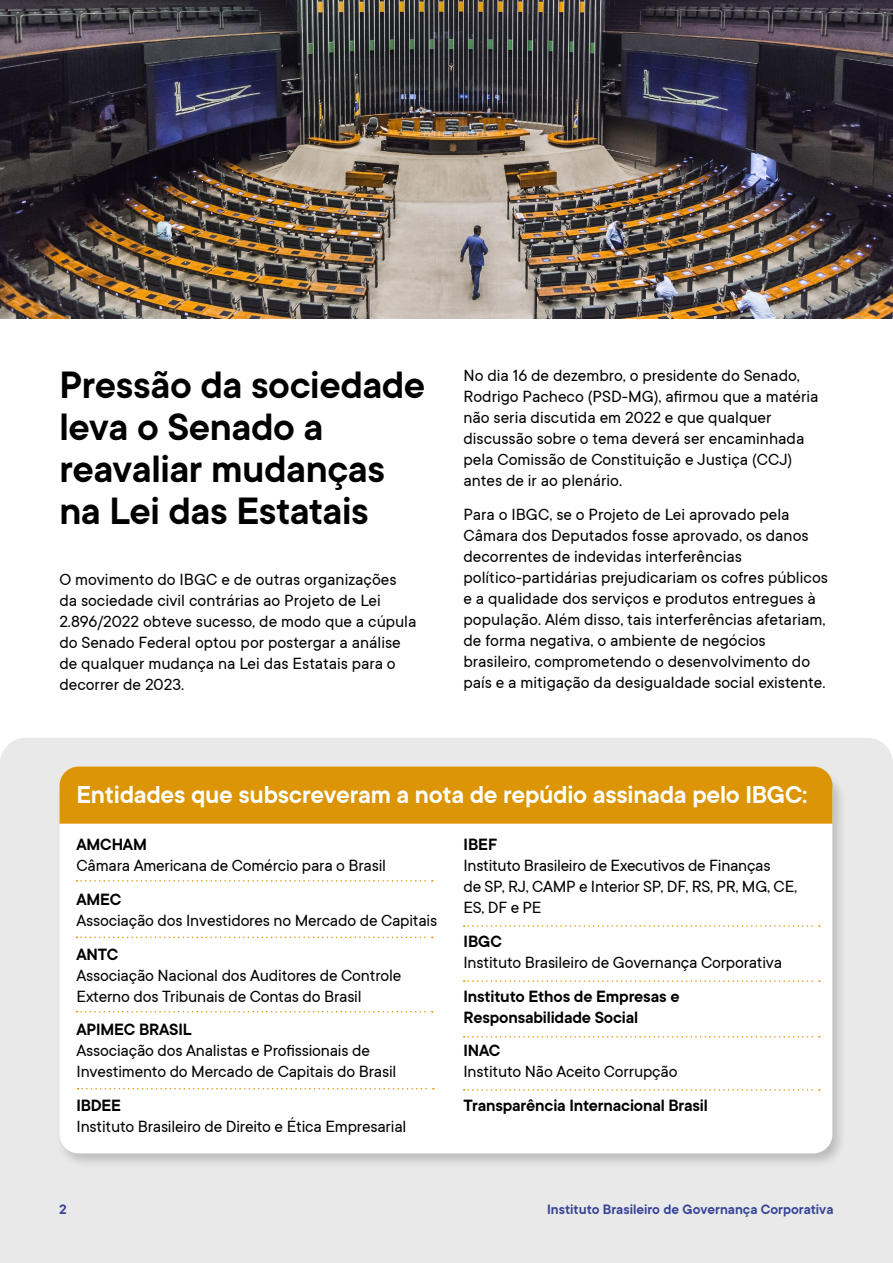
<style>
.page{position:relative;width:893px;height:1263px;background:#fff}
.page>*{position:absolute;margin:0;border:0;box-sizing:border-box;transform-origin:0 0}
.t1{font:600 42px/42px "TT Commons";letter-spacing:-.01em;color:#000}
.t2{font:600 27px "TT Commons";letter-spacing:-.01em;color:#fff}
.t3{font:18px/21px "TT Commons";color:#000}
.t4{font:600 18px/21px "TT Commons";letter-spacing:-.01em;color:#000}
.t5{font:600 15px "TT Commons";color:#364395}
</style>
<div class="page">
<div style="left:0;top:738px;width:893px;height:525px;background:#e9e9e9"></div>
<img style="left:0;top:0;width:893px;height:319px">
<div style="left:56px;top:769px;width:791px;height:400px;background:#000;opacity:.19"></div>
<div style="left:60px;top:772px;width:772px;height:381px;background:#fff;border-radius:19px"></div>
<div style="left:60px;top:766px;width:772px;height:58px;background:#db9506"></div>
<svg style="left:77px;top:880px;width:356px;height:1px"></svg>
<svg style="left:77px;top:936px;width:356px;height:2px"></svg>
<svg style="left:464px;top:980px;width:356px;height:2px"></svg>
<svg style="left:464px;top:1036px;width:356px;height:1px"></svg>
<svg style="left:464px;top:1089px;width:356px;height:2px"></svg>
<svg style="left:77px;top:1011px;width:356px;height:1px"></svg>
<svg style="left:78px;top:1088px;width:356px;height:1px"></svg>
<svg style="left:464px;top:925px;width:356px;height:2px"></svg>
<h1 class="t1" style="left:59px;top:364px;width:368px">Pressão da sociedade leva o Senado a reavaliar mudanças na Lei das Estatais</h1>
<p class="t3" style="left:59px;top:569px;width:359px">O movimento do IBGC e de outras organizações da sociedade civil contrárias ao Projeto de Lei 2.896/2022 obteve sucesso, de modo que a cúpula do Senado Federal optou por postergar a análise de qualquer mudança na Lei das Estatais para o decorrer de 2023.</p>
<p class="t3" style="left:463px;top:365px;width:356px">No dia 16 de dezembro, o presidente do Senado, Rodrigo Pacheco (PSD-MG), afirmou que a matéria não seria discutida em 2022 e que qualquer discussão sobre o tema deverá ser encaminhada pela Comissão de Constituição e Justiça (CCJ) antes de ir ao plenário.</p>
<p class="t3" style="left:463px;top:504px;width:366px">Para o IBGC, se o Projeto de Lei aprovado pela Câmara dos Deputados fosse aprovado, os danos decorrentes de indevidas interferências político-partidárias prejudicariam os cofres públicos e a qualidade dos serviços e produtos entregues à população. Além disso, tais interferências afetariam, de forma negativa, o ambiente de negócios brasileiro, comprometendo o desenvolvimento do país e a mitigação da desigualdade social existente.</p>
<h2 class="t2" style="left:77px;top:780px;width:733px">Entidades que subscreveram a nota de repúdio assinada pelo IBGC:</h2>
<p class="t4" style="left:463px;top:834px;width:35px">IBEF</p>
<p class="t3" style="left:463px;top:855px;width:335px">Instituto Brasileiro de Executivos de Finanças<br>de SP, RJ, CAMP e Interior SP, DF, RS, PR, MG, CE,<br>ES, DF e PE</p>
<p class="t4" style="left:463px;top:931px;width:40px">IBGC</p>
<p class="t3" style="left:463px;top:952px;width:320px">Instituto Brasileiro de Governança Corporativa</p>
<p class="t4" style="left:463px;top:986px;width:217px">Instituto Ethos de Empresas e<br>Responsabilidade Social</p>
<p class="t4" style="left:463px;top:1040px;width:38px">INAC</p>
<p class="t3" style="left:463px;top:1061px;width:216px">Instituto Não Aceito Corrupção</p>
<p class="t4" style="left:463px;top:1095px;width:246px">Transparência Internacional Brasil</p>
<p class="t4" style="left:77px;top:834px;width:72px">AMCHAM</p>
<p class="t3" style="left:77px;top:855px;width:311px">Câmara Americana de Comércio para o Brasil</p>
<p class="t4" style="left:77px;top:889px;width:46px">AMEC</p>
<p class="t3" style="left:77px;top:910px;width:362px">Associação dos Investidores no Mercado de Capitais</p>
<p class="t4" style="left:77px;top:944px;width:43px">ANTC</p>
<p class="t3" style="left:77px;top:965px;width:326px">Associação Nacional dos Auditores de Controle<br>Externo dos Tribunais de Contas do Brasil</p>
<p class="t4" style="left:77px;top:1019px;width:117px">APIMEC BRASIL</p>
<p class="t3" style="left:77px;top:1040px;width:321px">Associação dos Analistas e Profissionais de<br>Investimento do Mercado de Capitais do Brasil</p>
<p class="t4" style="left:77px;top:1095px;width:46px">IBDEE</p>
<p class="t3" style="left:77px;top:1116px;width:331px">Instituto Brasileiro de Direito e Ética Empresarial</p>
<p class="t5" style="left:59px;top:1201px;width:9px">2</p>
<p class="t5" style="left:547px;top:1201px;width:288px">Instituto Brasileiro de Governança Corporativa</p>
</div>
